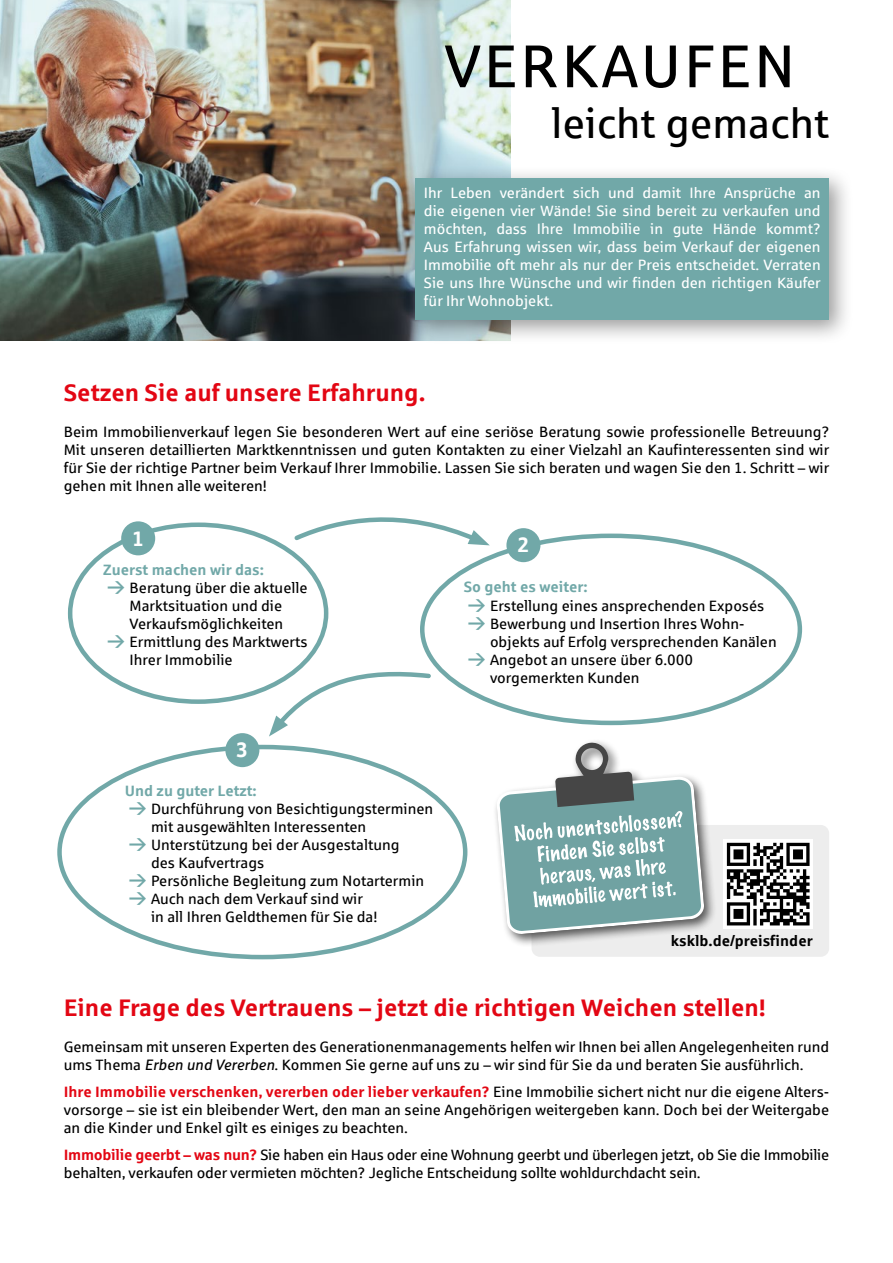
<style>
.page{position:relative;width:893px;height:1263px;background:#fff}
.page>*{position:absolute;margin:0;border:0;box-sizing:border-box;transform-origin:0 0}
.t1{font:60px "Sparkasse Rg";letter-spacing:.05em;color:#000}
.t2{font:42px "Sparkasse Rg";color:#000}
.t3{font:700 24px "Sparkasse Rg";color:#e30613}
.t4{font:700 21px "Sparkasse Rg";color:#fff}
.t5{font:15px/18px "Sparkasse Rg";color:#000}
.t6{font:15px/18px "Sparkasse Rg";color:#fff;text-align:justify}
.t7{font:700 15px "Sparkasse Rg";color:#71a8a8}
.t8{font:700 15px "Sparkasse Rg";color:#000}
.s1{font-style:italic}
.s2{font-weight:700;color:#e30613}
</style>
<div class="page">
<img style="left:0;top:0;width:510px;height:340px">
<div style="left:403px;top:166px;width:451px;height:179px;background:#000;opacity:.4"></div>
<div style="left:415px;top:179px;width:414px;height:141px;background:#71a8a8"></div>
<div style="left:121px;top:521px;width:34px;height:34px;background:#71a8a8;border-radius:50%"></div>
<div style="left:506px;top:528px;width:34px;height:34px;background:#71a8a8;border-radius:50%"></div>
<div style="left:225px;top:733px;width:34px;height:34px;background:#71a8a8;border-radius:50%"></div>
<svg style="left:294px;top:517px;width:196px;height:29px"></svg>
<svg style="left:269px;top:669px;width:162px;height:67px"></svg>
<div style="left:531px;top:825px;width:298px;height:132px;background:#ededed;border-radius:9px"></div>
<svg style="left:724px;top:839px;width:89px;height:90px"></svg>
<svg style="left:727px;top:843px;width:83px;height:82px;background:#757575"></svg>
<div style="left:492px;top:738px;width:225px;height:209px;background:#000;opacity:.64"></div>
<svg style="left:494px;top:742px;width:211px;height:193px"></svg>
<h1 class="t1" style="left:444px;top:30px;width:352px">VERKAUFEN</h1>
<h2 class="t2" style="left:551px;top:97px;width:280px">leicht gemacht</h2>
<p class="t6" style="left:424px;top:184px;width:398px">Ihr Leben verändert sich und damit Ihre Ansprüche an die eigenen vier Wände! Sie sind bereit zu verkaufen und möchten, dass Ihre Immobilie in gute Hände kommt?<br>Aus Erfahrung wissen wir, dass beim Verkauf der eigenen Immobilie oft mehr als nur der Preis entscheidet. Verraten Sie uns Ihre Wünsche und wir finden den richtigen Käufer für Ihr Wohnobjekt.</p>
<h3 class="t3" style="left:64px;top:377px;width:363px">Setzen Sie auf unsere Erfahrung.</h3>
<p class="t5" style="left:64px;top:422px;width:767px;text-align:justify">Beim Immobilienverkauf legen Sie besonderen Wert auf eine seriöse Beratung sowie professionelle Betreuung?<br>Mit unseren detaillierten Marktkenntnissen und guten Kontakten zu einer Vielzahl an Kaufinteressenten sind wir für Sie der richtige Partner beim Verkauf Ihrer Immobilie. Lassen Sie sich beraten und wagen Sie den 1. Schritt – wir gehen mit Ihnen alle weiteren!</p>
<h3 class="t4" style="left:132px;top:525px;width:14px">1</h3>
<h3 class="t4" style="left:517px;top:531px;width:14px">2</h3>
<p class="t7" style="left:103px;top:560px;width:162px">Zuerst machen wir das:</p>
<p class="t5" style="left:130px;top:578px;width:180px">Beratung über die aktuelle<br>Marktsituation und die<br>Verkaufsmöglichkeiten<br>Ermittlung des Marktwerts<br>Ihrer Immobilie</p>
<h3 class="t4" style="left:236px;top:736px;width:14px">3</h3>
<p class="t7" style="left:125px;top:781px;width:133px">Und zu guter Letzt:</p>
<p class="t5" style="left:151px;top:799px;width:284px">Durchführung von Besichtigungsterminen mit ausgewählten Interessenten Unterstützung bei der Ausgestaltung<br>des Kaufvertrags<br>Persönliche Begleitung zum Notartermin Auch nach dem Verkauf sind wir<br>in all Ihren Geldthemen für Sie da!</p>
<p class="t7" style="left:464px;top:578px;width:125px">So geht es weiter:</p>
<p class="t5" style="left:490px;top:596px;width:288px">Erstellung eines ansprechenden Exposés Bewerbung und Insertion Ihres Wohn&shy;objekts auf Erfolg versprechenden Kanälen Angebot an unsere über 6.000 vorgemerkten Kunden</p>
<p class="t8" style="left:671px;top:931px;width:143px">ksklb.de/preisfinder</p>
<h3 class="t3" style="left:64px;top:992px;width:704px">Eine Frage des Vertrauens – jetzt die richtigen Weichen stellen!</h3>
<p class="t5" style="left:64px;top:1037px;width:767px">Gemeinsam mit unseren Experten des Generationenmanagements helfen wir Ihnen bei allen Angelegenheiten rund ums Thema <span class="s1">Erben und Vererben</span>. Kommen Sie gerne auf uns zu – wir sind für Sie da und beraten Sie ausführlich.</p>
<p class="t5" style="left:64px;top:1082px;width:767px;text-align:justify"><span class="s2">Ihre Immobilie verschenken, vererben oder lieber verkaufen?</span> Eine Immobilie sichert nicht nur die eigene Alters&shy;vorsorge – sie ist ein bleibender Wert, den man an seine Angehörigen weitergeben kann. Doch bei der Weitergabe an die Kinder und Enkel gilt es einiges zu beachten.</p>
<p class="t5" style="left:64px;top:1145px;width:767px"><span class="s2">Immobilie geerbt – was nun?</span> Sie haben ein Haus oder eine Wohnung geerbt und überlegen jetzt, ob Sie die Immobilie behalten, verkaufen oder vermieten möchten? Jegliche Entscheidung sollte wohldurchdacht sein.</p>
</div>
